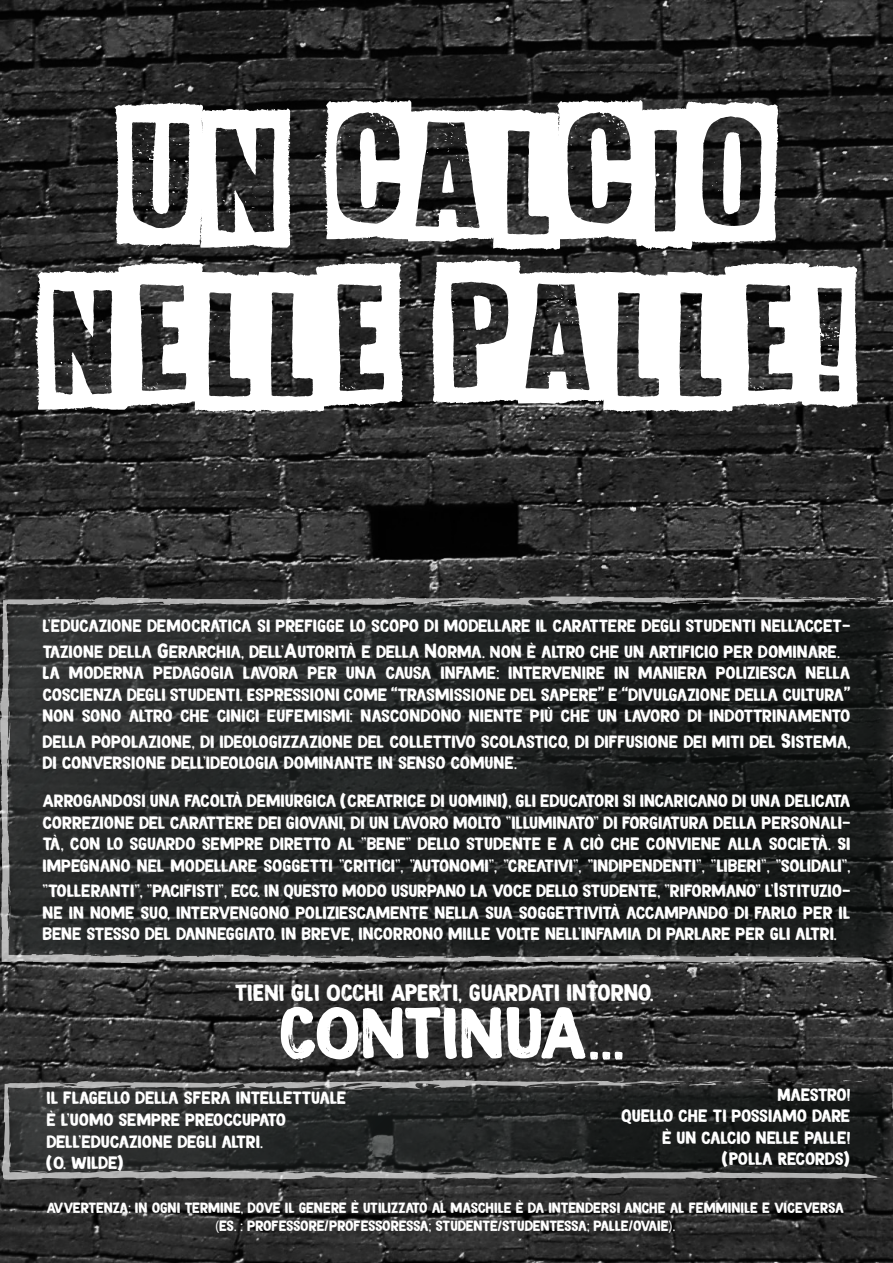
<style>
.page{position:relative;width:893px;height:1263px;background:#fff}
.page>*{position:absolute;margin:0;border:0;box-sizing:border-box;transform-origin:0 0}
.t1{font:900 135px/162px "White On";color:#fff;text-align:center}
.t2{font:75px "DK Magical Brush";letter-spacing:-.015em;color:#fff}
.t3{font:24px "DK Magical Brush";letter-spacing:-.015em;color:#fff}
.t4{font:18px/21.6px "DK Magical Brush";letter-spacing:-.025em;color:#fff}
.t5{font:15px/18px "DK Magical Brush";letter-spacing:-.025em;color:#fff;text-align:center}
.s1{font-size:21px}
.s2{font-family:"Impact"}
.s3{font-family:"Nuernberg Messe"}
.s4{font-family:"Myriad Pro"}
</style>
<div class="page">
<img style="left:0;top:0;width:893px;height:1263px">
<img style="left:0;top:537px;width:893px;height:486px">
<svg style="left:884px;top:1083px;width:9px;height:27px"></svg>
<svg style="left:2px;top:1079px;width:881px;height:101px;background:#333534"></svg>
<svg style="left:57px;top:1085px;width:15px;height:3px"></svg>
<svg style="left:214px;top:1170px;width:6px;height:2px"></svg>
<svg style="left:670px;top:1079px;width:151px;height:7px"></svg>
<svg style="left:608px;top:1080px;width:56px;height:6px"></svg>
<svg style="left:514px;top:1081px;width:48px;height:7px"></svg>
<svg style="left:311px;top:1088px;width:16px;height:1px"></svg>
<svg style="left:81px;top:1171px;width:10px;height:2px"></svg>
<h1 class="t1" style="left:38px;top:93px;width:817px">UN CALCIO<br>NELLE PALLE!</h1>
<p class="t4" style="left:43px;top:614px;width:809px;line-height:25.2px">L'EDUCAZIONE DEMOCRATICA SI PREFIGGE LO SCOPO DI MODELLARE IL CARATTERE DEGLI STUDENTI NELL'ACCET-<br>TAZIONE DELLA <span class="s1">G</span>ERARCHIA, DELL'<span class="s1">A</span>UTORITÀ E DELLA <span class="s1">N</span>ORMA. NON È ALTRO CHE UN ARTIFICIO PER DOMINARE.</p>
<p class="t4" style="left:43px;top:662px;width:809px;text-align:justify">LA MODERNA PEDAGOGIA LAVORA PER UNA CAUSA INFAME: INTERVENIRE IN MANIERA POLIZIESCA NELLA COSCIENZA DEGLI STUDENTI. ESPRESSIONI COME <span class="s2">“</span>TRASMISSIONE DEL SAPERE<span class="s2">”</span> E <span class="s2">“</span>DIVULGAZIONE DELLA CULTURA<span class="s2">” </span>NON SONO ALTRO CHE CINICI EUFEMISMI: NASCONDONO NIENTE PIÙ CHE UN LAVORO DI INDOTTRINAMENTO</p>
<p class="t4" style="left:43px;top:731px;width:809px">DELLA POPOLAZIONE, DI IDEOLOGIZZAZIONE DEL COLLETTIVO SCOLASTICO, DI DIFFUSIONE DEI MITI DEL <span class="s1">S</span>ISTEMA,<br>DI CONVERSIONE DELL'IDEOLOGIA DOMINANTE IN SENSO COMUNE.</p>
<p class="t4" style="left:43px;top:790px;width:809px;text-align:justify">ARROGANDOSI UNA FACOLTÀ DEMIURGICA <span class="s3">(</span>CREATRICE DI UOMINI<span class="s3">)</span>, GLI EDUCATORI SI INCARICANO DI UNA DELICATA CORREZIONE DEL CARATTERE DEI GIOVANI, DI UN LAVORO MOLTO "ILLUMINATO" DI FORGIATURA DELLA PERSONALI-TÀ, CON LO SGUARDO SEMPRE DIRETTO AL "BENE" DELLO STUDENTE E A CIÒ CHE CONVIENE ALLA SOCIETÀ. SI IMPEGNANO NEL MODELLARE SOGGETTI "CRITICI", "AUTONOMI", "CREATIVI", "INDIPENDENTI", "LIBERI", "SOLIDALI",</p>
<p class="t4" style="left:43px;top:880px;width:809px;text-align:justify">"TOLLERANTI", "PACIFISTI", ECC. IN QUESTO MODO USURPANO LA VOCE DELLO STUDENTE, "RIFORMANO" L'<span class="s1">I</span>STITUZIO-NE IN NOME SUO, INTERVENGONO POLIZIESCAMENTE NELLA SUA SOGGETTIVITÀ ACCAMPANDO DI FARLO PER IL BENE STESSO DEL DANNEGGIATO. IN BREVE, INCORRONO MILLE VOLTE NELL'INFAMIA DI PARLARE PER GLI ALTRI.</p>
<h3 class="t3" style="left:235px;top:980px;width:420px">TIENI GLI OCCHI APERTI, GUARDATI INTORNO.</h3>
<h2 class="t2" style="left:278px;top:992px;width:348px">CONTINUA...</h2>
<p class="t4" style="left:46px;top:1087px;width:301px">IL FLAGELLO DELLA SFERA INTELLETTUALE<br>È L'UOMO SEMPRE PREOCCUPATO<br>DELL'EDUCAZIONE DEGLI ALTRI.<br><span class="s3">(</span>O. WILDE<span class="s3">)</span></p>
<p class="t4" style="left:621px;top:1084px;width:231px;text-align:right">MAESTRO!<br>QUELLO CHE TI POSSIAMO DARE<br>È UN CALCIO NELLE PALLE! <span class="s3">(</span>POLLA RECORDS<span class="s3">)</span></p>
<p class="t5" style="left:46px;top:1199px;width:799px">AVVERTENZA: IN OGNI TERMINE, DOVE IL GENERE È UTILIZZATO AL MASCHILE È DA INTENDERSI ANCHE AL FEMMINILE E VICEVERSA <span class="s4">(</span>ES. : PROFESSORE/PROFESSORESSA; STUDENTE/STUDENTESSA; PALLE/OVAIE<span class="s4">)</span>.</p>
</div>
